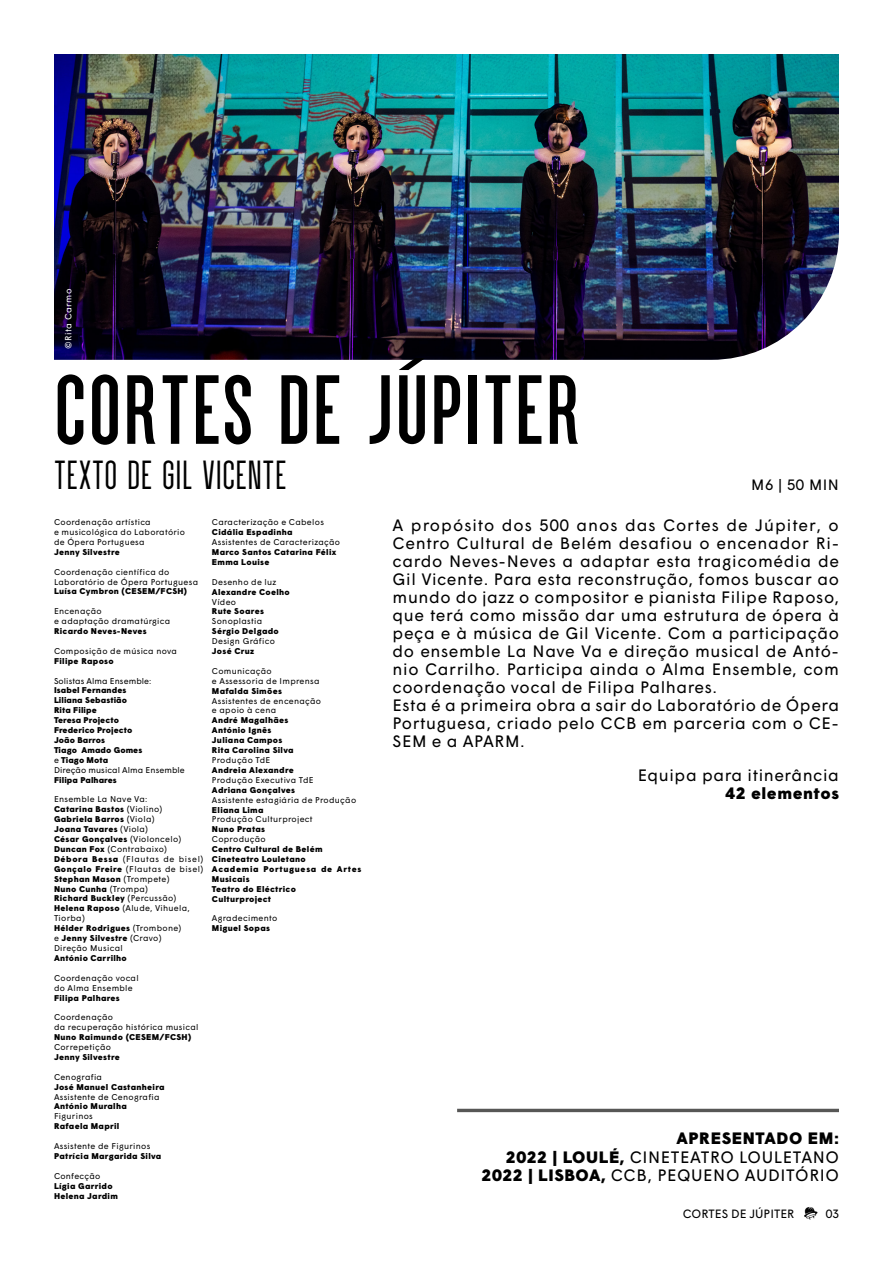
<style>
.page{position:relative;width:893px;height:1263px;background:#fff}
.page>*{position:absolute;margin:0;border:0;box-sizing:border-box;transform-origin:0 0}
.t1{font:700 105px "Parkson";letter-spacing:.02em;color:#000}
.t2{font:43.5px "Parkson";letter-spacing:.02em;color:#000}
.t3{font:16.5px/18px "Wigrum";letter-spacing:.035em;color:#000;text-align:right}
.t4{font:900 16.5px "Wigrum";letter-spacing:.035em;color:#000}
.t5{font:15px "Wigrum";letter-spacing:.035em;color:#000}
.t6{font:12px "Wigrum";color:#000}
.t7{font:9px "Wigrum";letter-spacing:.045em;color:#fff}
.t8{font:8.4px/9.9px "Wigrum";letter-spacing:.035em;color:#000}
.t9{font:900 8.4px/9.9px "Wigrum";letter-spacing:.035em;color:#000}
.t10{font:900 8.4px/9.9px "Wigrum";letter-spacing:.01em;color:#000}
.t11{font:8.4px "Wigrum";letter-spacing:.01em;color:#000}
.s1{font-weight:400}
.s2{font-weight:900}
</style>
<div class="page">
<img style="left:54px;top:54px;width:785px;height:306px">
<img style="left:804px;top:1206px;width:14px;height:14px">
<hr style="left:457px;top:1109px;width:382px;height:3px;background:#575756">
<p class="t7" style="left:61px;top:349px;width:62px;rotate:-90deg">©Rita Carmo</p>
<h1 class="t1" style="left:54px;top:356px;width:528px">CORTES DE JÚPITER</h1>
<h2 class="t2" style="left:54px;top:454px;width:234px">TEXTO DE GIL VICENTE</h2>
<h3 class="t5" style="left:751px;top:473px;width:89px">M6 | 50 MIN</h3>
<p class="t8" style="left:54px;top:517px;width:133px">Coordenação artística<br>e musicológica do Laboratório de Ópera Portuguesa</p>
<p class="t9" style="left:54px;top:546px;width:67px">Jenny Silvestre</p>
<p class="t8" style="left:54px;top:566px;width:146px">Coordenação científica do<br>Laboratório de Ópera Portuguesa</p>
<p class="t9" style="left:54px;top:586px;width:135px">Luísa Cymbron (CESEM/FCSH)</p>
<p class="t8" style="left:54px;top:606px;width:118px">Encenação<br>e adaptação dramatúrgica</p>
<p class="t9" style="left:54px;top:625px;width:94px">Ricardo Neves-Neves</p>
<p class="t8" style="left:54px;top:645px;width:125px">Composição de música nova</p>
<p class="t9" style="left:54px;top:655px;width:61px">Filipe Raposo</p>
<p class="t11" style="left:54px;top:674px;width:99px">Solistas Alma Ensemble:</p>
<p class="t10" style="left:54px;top:685px;width:132px">Isabel Fernandes<br>Liliana Sebastião<br>Rita Filipe<br>Teresa Projecto<br>Frederico Projecto<br>João Barros<br>Tiago Amado Gomes<br><span class="s1">e</span> Tiago Mota<br><span class="s1">Direção musical Alma Ensemble</span></p>
<p class="t10" style="left:54px;top:774px;width:64px">Filipa Palhares</p>
<p class="t8" style="left:54px;top:794px;width:151px">Ensemble La Nave Va:<br><span class="s2">Catarina Bastos</span> (Violino)<br><span class="s2">Gabriela Barros</span> (Viola)<br><span class="s2">Joana Tavares</span> (Viola)<br><span class="s2">César Gonçalves</span> (Violoncelo)<br><span class="s2">Duncan Fox</span> (Contrabaixo)<br><span class="s2">Débora Bessa</span> (Flautas de bisel)<br><span class="s2">Gonçalo Freire</span> (Flautas de bisel)<br><span class="s2">Stephan Mason</span> (Trompete)<br><span class="s2">Nuno Cunha</span> (Trompa)<br><span class="s2">Richard Buckley</span> (Percussão)<br><span class="s2">Helena Raposo</span> (Alude, Vihuela,<br>Tiorba)<br><span class="s2">Hélder Rodrigues</span> (Trombone)<br>e <span class="s2">Jenny Silvestre</span> (Cravo)<br>Direção Musical</p>
<p class="t9" style="left:54px;top:952px;width:74px">António Carrilho</p>
<p class="t8" style="left:54px;top:972px;width:86px">Coordenação vocal do Alma Ensemble</p>
<p class="t9" style="left:54px;top:992px;width:67px">Filipa Palhares</p>
<p class="t8" style="left:54px;top:1012px;width:146px">Coordenação<br>da recuperação histórica musical</p>
<p class="t9" style="left:54px;top:1031px;width:139px">Nuno Raimundo (CESEM/FCSH)</p>
<p class="t8" style="left:54px;top:1041px;width:59px">Correpetição</p>
<p class="t9" style="left:54px;top:1051px;width:67px">Jenny Silvestre</p>
<p class="t8" style="left:54px;top:1071px;width:50px">Cenografia</p>
<p class="t9" style="left:54px;top:1081px;width:112px">José Manuel Castanheira</p>
<p class="t8" style="left:54px;top:1091px;width:107px">Assistente de Cenografia</p>
<p class="t9" style="left:54px;top:1101px;width:74px">António Muralha</p>
<p class="t8" style="left:54px;top:1111px;width:40px">Figurinos</p>
<p class="t9" style="left:54px;top:1121px;width:67px">Rafaela Mapril</p>
<p class="t8" style="left:54px;top:1140px;width:98px">Assistente de Figurinos</p>
<p class="t9" style="left:54px;top:1150px;width:109px">Patrícia Margarida Silva</p>
<p class="t8" style="left:54px;top:1170px;width:48px">Confecção</p>
<p class="t9" style="left:54px;top:1180px;width:65px">Lígia Garrido<br>Helena Jardim</p>
<p class="t8" style="left:212px;top:517px;width:113px">Caracterização e Cabelos</p>
<p class="t9" style="left:212px;top:527px;width:82px">Cidália Espadinha</p>
<p class="t8" style="left:212px;top:537px;width:130px">Assistentes de Caracterização</p>
<p class="t9" style="left:212px;top:546px;width:126px">Marco Santos Catarina Félix<br>Emma Louise</p>
<p class="t8" style="left:212px;top:576px;width:66px">Desenho de luz</p>
<p class="t9" style="left:212px;top:586px;width:79px">Alexandre Coelho</p>
<p class="t8" style="left:212px;top:596px;width:26px">Vídeo</p>
<p class="t9" style="left:212px;top:606px;width:53px">Rute Soares</p>
<p class="t8" style="left:212px;top:616px;width:52px">Sonoplastia</p>
<p class="t9" style="left:212px;top:626px;width:68px">Sérgio Delgado</p>
<p class="t8" style="left:212px;top:636px;width:64px">Design Gráfico</p>
<p class="t9" style="left:212px;top:645px;width:44px">José Cruz</p>
<p class="t8" style="left:212px;top:665px;width:109px">Comunicação<br>e Assessoria de Imprensa</p>
<p class="t9" style="left:212px;top:685px;width:71px">Mafalda Simões</p>
<p class="t8" style="left:212px;top:695px;width:111px">Assistentes de encenação e apoio à cena</p>
<p class="t9" style="left:212px;top:715px;width:83px">André Magalhães<br>António Ignês<br>Juliana Campos<br>Rita Carolina Silva</p>
<p class="t8" style="left:212px;top:754px;width:60px">Produção TdE</p>
<p class="t9" style="left:212px;top:764px;width:83px">Andreia Alexandre</p>
<p class="t8" style="left:212px;top:774px;width:103px">Produção Executiva TdE</p>
<p class="t9" style="left:212px;top:784px;width:85px">Adriana Gonçalves</p>
<p class="t8" style="left:212px;top:794px;width:146px">Assistente estagiária de Produção</p>
<p class="t9" style="left:212px;top:804px;width:53px">Eliana Lima</p>
<p class="t8" style="left:212px;top:814px;width:102px">Produção Culturproject</p>
<p class="t9" style="left:212px;top:824px;width:55px">Nuno Pratas</p>
<p class="t8" style="left:212px;top:834px;width:55px">Coprodução</p>
<p class="t9" style="left:212px;top:844px;width:151px">Centro Cultural de Belém<br>Cineteatro Louletano<br>Academia Portuguesa de Artes<br>Musicais<br>Teatro do Eléctrico<br>Culturproject</p>
<p class="t8" style="left:212px;top:913px;width:67px">Agradecimento</p>
<p class="t9" style="left:212px;top:923px;width:60px">Miguel Sopas</p>
<p class="t3" style="left:393px;top:515px;width:448px;text-align:left">A propósito dos 500 anos das Cortes de Júpiter, o Centro Cultural de Belém desafiou o encenador Ri&shy;cardo Neves-Neves a adaptar esta tragicomédia de Gil Vicente. Para esta reconstrução, fomos buscar ao mundo do jazz o compositor e pianista Filipe Raposo, que terá como missão dar uma estrutura de ópera à peça e à música de Gil Vicente. Com a participação do ensemble La Nave Va e direção musical de Antó&shy;nio Carrilho. Participa ainda o Alma Ensemble, com coordenação vocal de Filipa Palhares.<br>Esta é a primeira obra a sair do Laboratório de Ópera Portuguesa, criado pelo CCB em parceria com o CE-SEM e a APARM.</p>
<h3 class="t3" style="left:638px;top:765px;width:203px">Equipa para itinerância</h3>
<h3 class="t4" style="left:725px;top:781px;width:115px">42 elementos</h3>
<h3 class="t3" style="left:481px;top:1128px;width:359px"><span class="s2">APRESENTADO EM:<br>2022 | LOULÉ,</span> CINETEATRO LOULETANO<br><span class="s2">2022 | LISBOA,</span> CCB, PEQUENO AUDITÓRIO</h3>
<h3 class="t6" style="left:683px;top:1205px;width:113px">CORTES DE JÚPITER</h3>
<h3 class="t6" style="left:826px;top:1205px;width:15px">03</h3>
</div>
